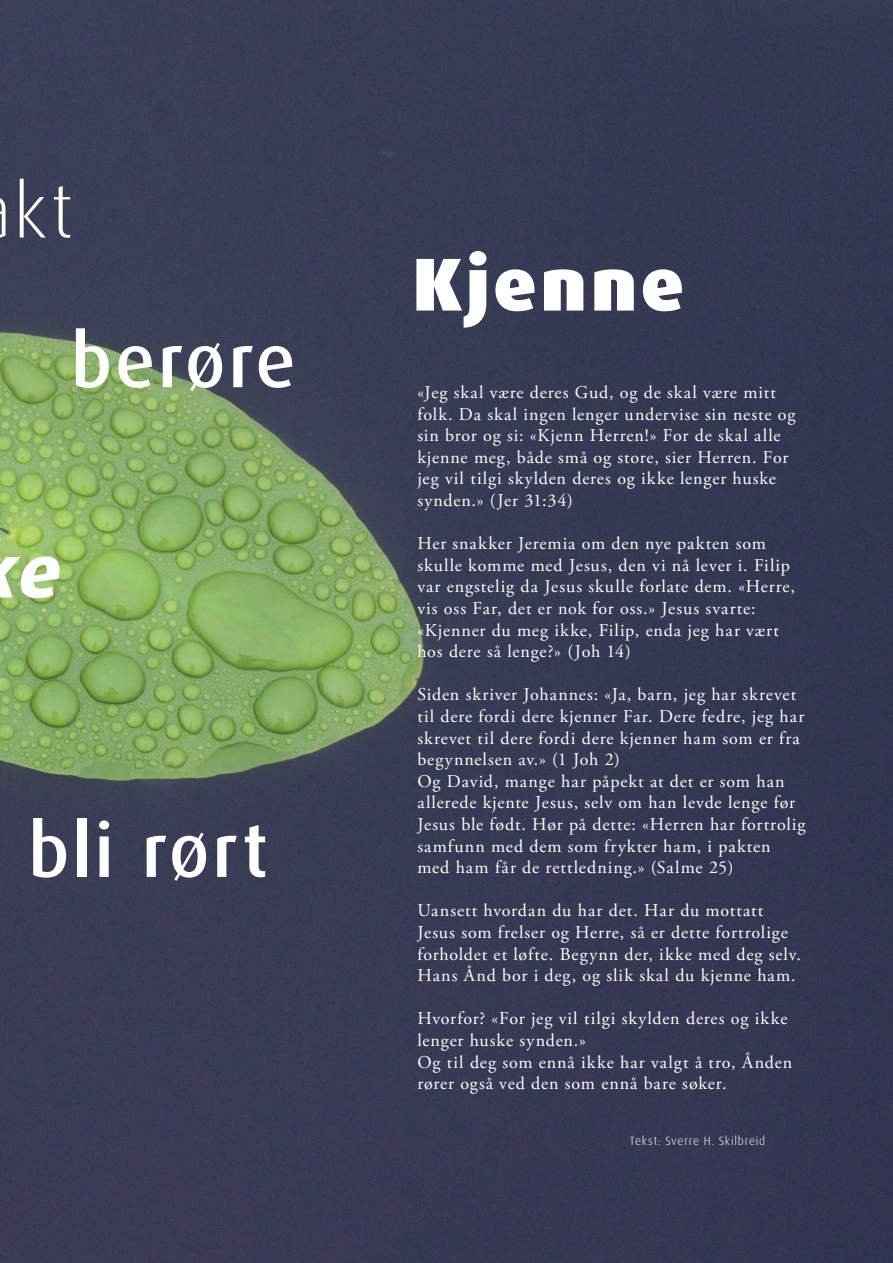
<style>
.page{position:relative;width:893px;height:1263px;background:#fff}
.page>*{position:absolute;margin:0;border:0;box-sizing:border-box;transform-origin:0 0}
.t1{font:500 75px "Dax OT";letter-spacing:.035em;color:#fff}
.t2{font:900 75px "Dax OT";letter-spacing:.05em;color:#fff}
.t3{font:300 75px "Dax OT";color:#fff}
.t4{font:italic 800 75px "Dax OT";color:#fff}
.t5{font:18px/21.6px "Adobe Garamond Pro";letter-spacing:.045em;color:#fff}
.t6{font:300 12px "Dax OT";letter-spacing:.06em;color:#fff}
</style>
<div class="page">
<img style="left:0;top:0;width:893px;height:1263px">
<h1 class="t3" style="left:14px;top:140px;width:61px">kt</h1>
<h1 class="t1" style="left:71px;top:290px;width:226px">berøre</h1>
<h1 class="t4" style="left:14px;top:500px;width:71px">e</h1>
<h1 class="t1" style="left:28px;top:779px;width:241px">bli rørt</h1>
<h1 class="t2" style="left:412px;top:213px;width:273px">Kjenne</h1>
<p class="t5" style="left:417px;top:382px;width:379px">«Jeg skal være deres Gud, og de skal være mitt folk. Da skal ingen lenger undervise sin neste og sin bror og si: «Kjenn Herren!» For de skal alle kjenne meg, både små og store, sier Herren. For jeg vil tilgi skylden deres og ikke lenger huske synden.» (Jer 31:34)</p>
<p class="t5" style="left:417px;top:533px;width:379px">Her snakker Jeremia om den nye pakten som skulle komme med Jesus, den vi nå lever i. Filip var engstelig da Jesus skulle forlate dem. «Herre, vis oss Far, det er nok for oss.» Jesus svarte: «Kjenner du meg ikke, Filip, enda jeg har vært hos dere så lenge?» (Joh 14)</p>
<p class="t5" style="left:417px;top:684px;width:390px">Siden skriver Johannes: «Ja, barn, jeg har skrevet til dere fordi dere kjenner Far. Dere fedre, jeg har skrevet til dere fordi dere kjenner ham som er fra begynnelsen av.» (1 Joh 2)<br>Og David, mange har påpekt at det er som han allerede kjente Jesus, selv om han levde lenge før Jesus ble født. Hør på dette: «Herren har fortrolig samfunn med dem som frykter ham, i pakten med ham får de rettledning.» (Salme 25)</p>
<p class="t5" style="left:417px;top:900px;width:385px">Uansett hvordan du har det. Har du mottatt Jesus som frelser og Herre, så er dette fortrolige forholdet et løfte. Begynn der, ikke med deg selv.<br>Hans Ånd bor i deg, og slik skal du kjenne ham.</p>
<p class="t5" style="left:417px;top:1008px;width:376px">Hvorfor? «For jeg vil tilgi skylden deres og ikke lenger huske synden.»<br>Og til deg som ennå ikke har valgt å tro, Ånden rører også ved den som ennå bare søker.</p>
<p class="t6" style="left:630px;top:1129px;width:137px">Tekst: Sverre H. Skilbreid</p>
</div>
